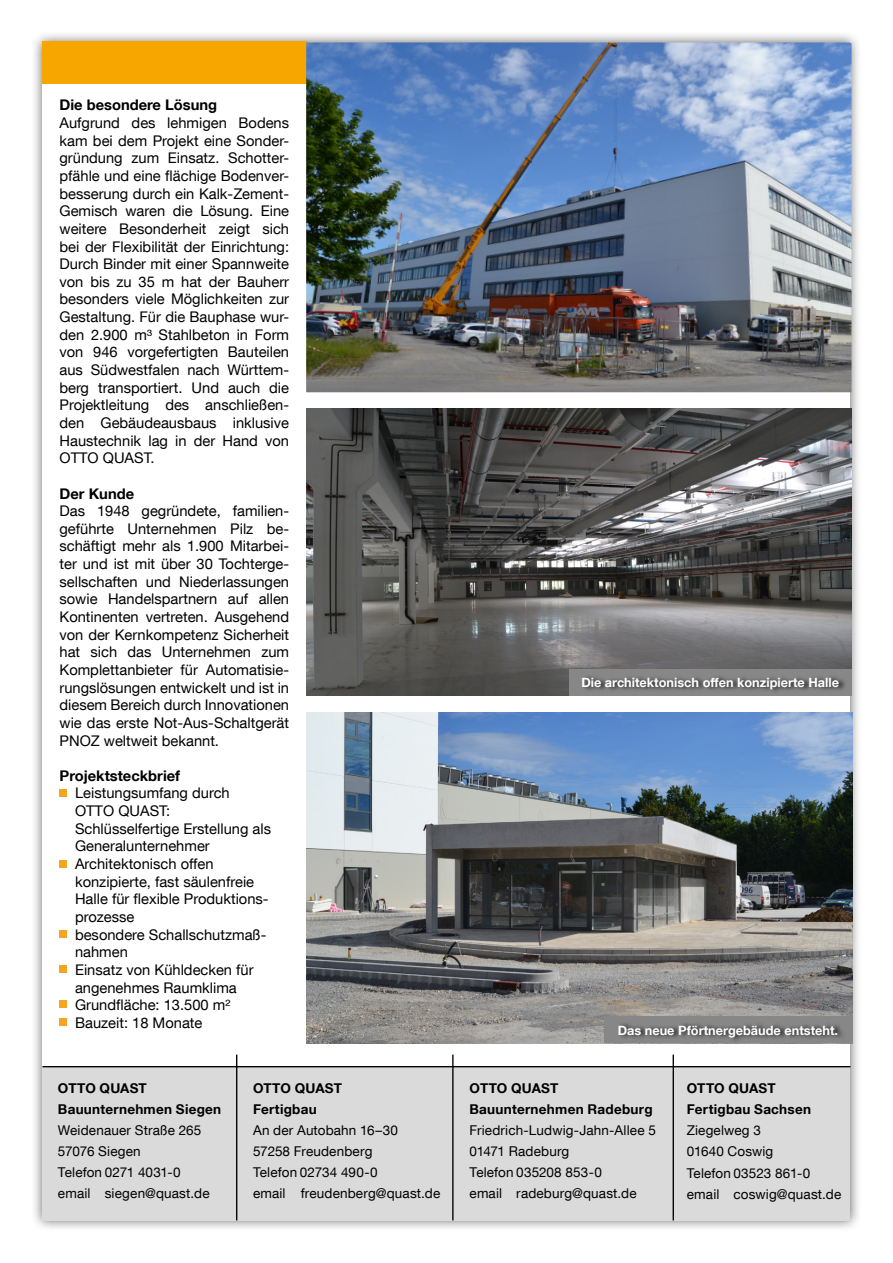
<style>
.page{position:relative;width:893px;height:1263px;background:#fff}
.page>*{position:absolute;margin:0;border:0;box-sizing:border-box;transform-origin:0 0}
.t1{font:14.7px/17.7px "Helvetica Neue LT Com";color:#000;text-align:justify}
.t2{font:700 14.7px "Helvetica Neue LT Com";color:#000}
.t3{font:13.5px/21px "Helvetica Neue LT Com";letter-spacing:.01em;color:#000}
.t4{font:700 13.5px/21px "Helvetica Neue LT Com";letter-spacing:.02em;color:#000}
.t5{font:700 12.75px "Helvetica Neue LT Com";color:#fff}
</style>
<div class="page">
<div style="left:31px;top:31px;width:831px;height:1201px;background:#000;opacity:.6"></div>
<div style="left:43px;top:43px;width:807px;height:1177px;background:#fff"></div>
<div style="left:43px;top:1066px;width:807px;height:154px;background:#dadada"></div>
<hr style="left:43px;top:1066px;width:807px;height:1px;background:#000">
<hr style="left:452px;top:1054px;width:2px;height:166px;background:#000">
<hr style="left:236px;top:1054px;width:1px;height:166px;background:#000">
<hr style="left:673px;top:1054px;width:1px;height:166px;background:#000">
<div style="left:43px;top:41px;width:264px;height:43px;background:#f7a600"></div>
<img style="left:306px;top:43px;width:545px;height:349px">
<img style="left:306px;top:408px;width:545px;height:287px">
<img style="left:306px;top:712px;width:547px;height:332px">
<div style="left:604px;top:1017px;width:249px;height:26px;background:#878787"></div>
<div style="left:618px;top:1022px;width:228px;height:20px;background:#000;opacity:.75"></div>
<div style="left:569px;top:669px;width:282px;height:26px;background:#878787"></div>
<div style="left:582px;top:674px;width:266px;height:20px;background:#000;opacity:.75"></div>
<div style="left:60px;top:790px;width:7px;height:7px;background:#f5a61f"></div>
<div style="left:60px;top:860px;width:7px;height:7px;background:#f5a61f"></div>
<div style="left:60px;top:931px;width:7px;height:7px;background:#f5a61f"></div>
<div style="left:60px;top:966px;width:7px;height:7px;background:#f5a61f"></div>
<div style="left:60px;top:1001px;width:7px;height:7px;background:#f5a61f"></div>
<div style="left:60px;top:1019px;width:7px;height:7px;background:#f5a61f"></div>
<p class="t2" style="left:60px;top:96px;width:159px">Die besondere Lösung</p>
<p class="t1" style="left:60px;top:114px;width:231px">Aufgrund des lehmigen Bodens kam bei dem Projekt eine Sonder&shy;gründung zum Einsatz. Schotter&shy;pfähle und eine flächige Bodenver&shy;besserung durch ein Kalk-Zement-Gemisch waren die Lösung. Eine weitere Besonderheit zeigt sich bei der Flexibilität der Einrichtung:<br>Durch Binder mit einer Spannweite von bis zu 35 m hat der Bauherr besonders viele Möglichkeiten zur Gestaltung. Für die Bauphase wur&shy;den 2.900 m³ Stahlbeton in Form von 946 vorgefertigten Bauteilen aus Südwestfalen nach Württem&shy;berg transportiert. Und auch die Projektleitung des anschließen&shy;den Gebäudeausbaus inklusive Haustechnik lag in der Hand von OTTO QUAST.</p>
<p class="t2" style="left:60px;top:484px;width:76px">Der Kunde</p>
<p class="t1" style="left:60px;top:502px;width:231px">Das 1948 gegründete, familien&shy;geführte Unternehmen Pilz be&shy;schäftigt mehr als 1.900 Mitarbei&shy;ter und ist mit über 30 Tochterge&shy;sellschaften und Niederlassungen sowie Handelspartnern auf allen Kontinenten vertreten. Ausgehend von der Kernkompetenz Sicherheit hat sich das Unternehmen zum Komplettanbieter für Automatisie&shy;rungslösungen entwickelt und ist in diesem Bereich durch Innovationen wie das erste Not-Aus-Schaltgerät PNOZ weltweit bekannt.</p>
<p class="t2" style="left:60px;top:766px;width:122px">Projektsteckbrief</p>
<p class="t1" style="left:75px;top:784px;width:197px;text-align:left">Leistungsumfang durch<br>OTTO QUAST:<br>Schlüsselfertige Erstellung als<br>Generalunternehmer<br>Architektonisch offen konzipierte, fast säulenfreie<br>Halle für flexible Produktions&shy;prozesse<br>besondere Schallschutzmaß&shy;nahmen<br>Einsatz von Kühldecken für angenehmes Raumklima<br>Grundfläche: 13.500 m²<br>Bauzeit: 18 Monate</p>
<p class="t4" style="left:58px;top:1078px;width:165px">OTTO QUAST<br>Bauunternehmen Siegen</p>
<p class="t3" style="left:58px;top:1120px;width:153px">Weidenauer Straße 265<br>57076 Siegen<br>Telefon 0271 4031-0 email siegen@quast.de</p>
<p class="t4" style="left:253px;top:1078px;width:90px">OTTO QUAST<br>Fertigbau</p>
<p class="t3" style="left:253px;top:1120px;width:189px">An der Autobahn 16–30<br>57258 Freudenberg<br>Telefon 02734 490-0<br>email freudenberg@quast.de</p>
<p class="t5" style="left:581px;top:674px;width:259px">Die architektonisch offen konzipierte Halle</p>
<p class="t5" style="left:618px;top:1022px;width:222px">Das neue Pförtnergebäude entsteht.</p>
<p class="t4" style="left:469px;top:1078px;width:185px">OTTO QUAST<br>Bauunternehmen Radeburg</p>
<p class="t3" style="left:469px;top:1120px;width:188px">Friedrich-Ludwig-Jahn-Allee 5<br>01471 Radeburg<br>Telefon 035208 853-0<br>email radeburg@quast.de</p>
<p class="t4" style="left:687px;top:1078px;width:126px">OTTO QUAST<br>Fertigbau Sachsen</p>
<p class="t3" style="left:687px;top:1120px;width:156px">Ziegelweg 3<br>01640 Coswig<br>Telefon 03523 861-0 email coswig@quast.de</p>
</div>
